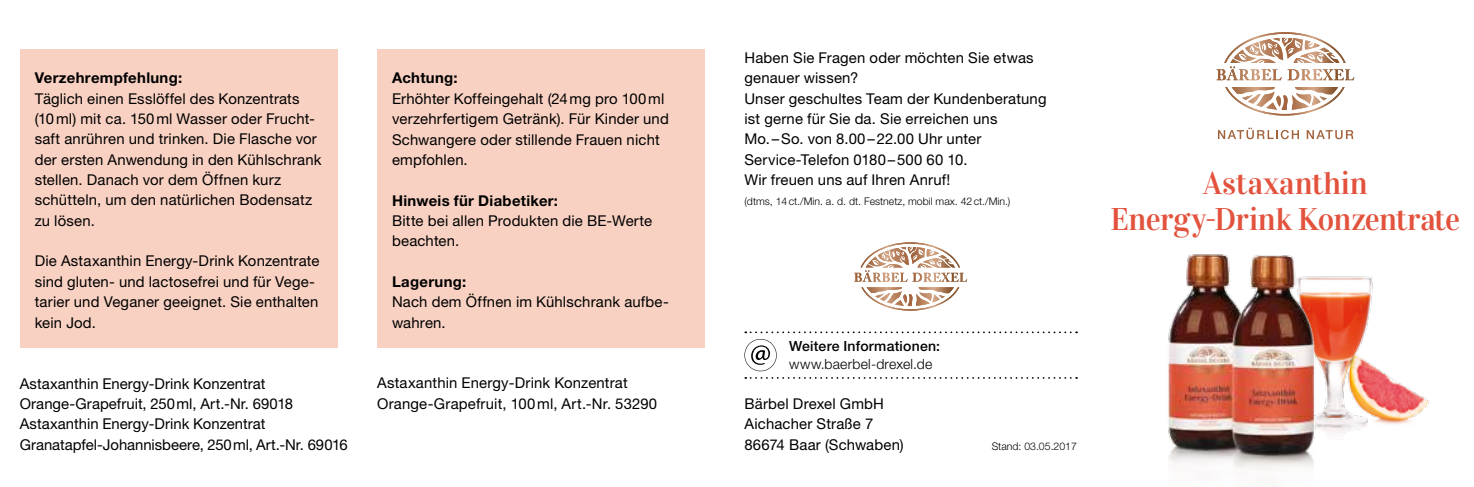
<style>
.page{position:relative;width:1474px;height:487px;background:#fff}
.page>*{position:absolute;margin:0;border:0;box-sizing:border-box;transform-origin:0 0}
.t1{font:31.5px/36.2px "Vidaloka";letter-spacing:-.005em;color:#e2523d;text-align:center}
.t2{font:14.88px/20.3px "Helvetica Neue LT Pro";letter-spacing:.01em;color:#000}
.t3{font:700 14.88px "Helvetica Neue LT Pro";letter-spacing:.02em;color:#000}
.t4{font:500 14px "Helvetica Neue LT Pro";letter-spacing:.015em;color:#000}
.t5{font:300 14px "Helvetica Neue LT Pro";letter-spacing:.015em;color:#000}
.t6{font:300 10.5px "Helvetica Neue LT Pro";color:#000}
</style>
<div class="page">
<svg style="left:1218px;top:128px;width:80px;height:11px"></svg>
<svg style="left:1306px;top:130px;width:47px;height:9px"></svg>
<svg style="left:1224px;top:32px;width:121px;height:31px"></svg>
<svg style="left:744px;top:331px;width:333px;height:47px"></svg>
<svg style="left:860px;top:242px;width:100px;height:25px"></svg>
<div style="left:20px;top:50px;width:317px;height:297px;background:#f8d1c2"></div>
<div style="left:377px;top:50px;width:327px;height:297px;background:#f8d1c2"></div>
<img style="left:1327px;top:276px;width:102px;height:164px">
<img style="left:1168px;top:254px;width:159px;height:216px">
<p class="t3" style="left:35px;top:69px;width:149px">Verzehrempfehlung:</p>
<p class="t2" style="left:35px;top:88px;width:288px">Täglich einen Esslöffel des Konzentrats (10ml) mit ca. 150ml Wasser oder Frucht&shy;saft anrühren und trinken. Die Flasche vor der ersten Anwendung in den Kühlschrank stellen. Danach vor dem Öffnen kurz schütteln, um den natürlichen Bodensatz zu lösen.</p>
<p class="t2" style="left:35px;top:250px;width:286px">Die Astaxanthin Energy-Drink Konzentrate sind gluten- und lactosefrei und für Vege&shy;tarier und Veganer geeignet. Sie enthalten kein Jod.</p>
<p class="t3" style="left:392px;top:69px;width:67px">Achtung:</p>
<p class="t2" style="left:392px;top:88px;width:278px">Erhöhter Koffeingehalt (24mg pro 100ml verzehrfertigem Getränk). Für Kinder und Schwangere oder stillende Frauen nicht empfohlen.</p>
<p class="t3" style="left:392px;top:191px;width:167px">Hinweis für Diabetiker:</p>
<p class="t2" style="left:392px;top:210px;width:261px">Bitte bei allen Produkten die BE-Werte beachten.</p>
<p class="t3" style="left:392px;top:272px;width:76px">Lagerung:</p>
<p class="t2" style="left:392px;top:291px;width:278px">Nach dem Öffnen im Kühlschrank aufbe&shy;wahren.</p>
<p class="t2" style="left:20px;top:372px;width:329px">Astaxanthin Energy-Drink Konzentrat Orange-Grapefruit, 250ml, Art.-Nr. 69018<br>Astaxanthin Energy-Drink Konzentrat Granatapfel-Johannisbeere, 250ml, Art.-Nr. 69016</p>
<p class="t2" style="left:377px;top:372px;width:281px">Astaxanthin Energy-Drink Konzentrat<br>Orange-Grapefruit, 100ml, Art.-Nr. 53290</p>
<p class="t2" style="left:744px;top:47px;width:304px">Haben Sie Fragen oder möchten Sie etwas genauer wissen?<br>Unser geschultes Team der Kundenberatung ist gerne für Sie da. Sie erreichen uns Mo.–So. von 8.00–22.00 Uhr unter Service-Telefon 0180–500 60 10.<br>Wir freuen uns auf Ihren Anruf!</p>
<p class="t6" style="left:744px;top:195px;width:267px">(dtms, 14ct./Min. a. d. dt. Festnetz, mobil max. 42ct./Min.)</p>
<h1 class="t1" style="left:1110px;top:165px;width:351px">Astaxanthin<br>Energy-Drink Konzentrate</h1>
<p class="t4" style="left:789px;top:337px;width:153px">Weitere Informationen:</p>
<p class="t5" style="left:789px;top:355px;width:145px">www.baerbel-drexel.de</p>
<p class="t2" style="left:744px;top:392px;width:161px">Bärbel Drexel GmbH<br>Aichacher Straße 7<br>86674 Baar (Schwaben)</p>
<p class="t6" style="left:991px;top:439px;width:87px">Stand: 03.05.2017</p>
</div>
